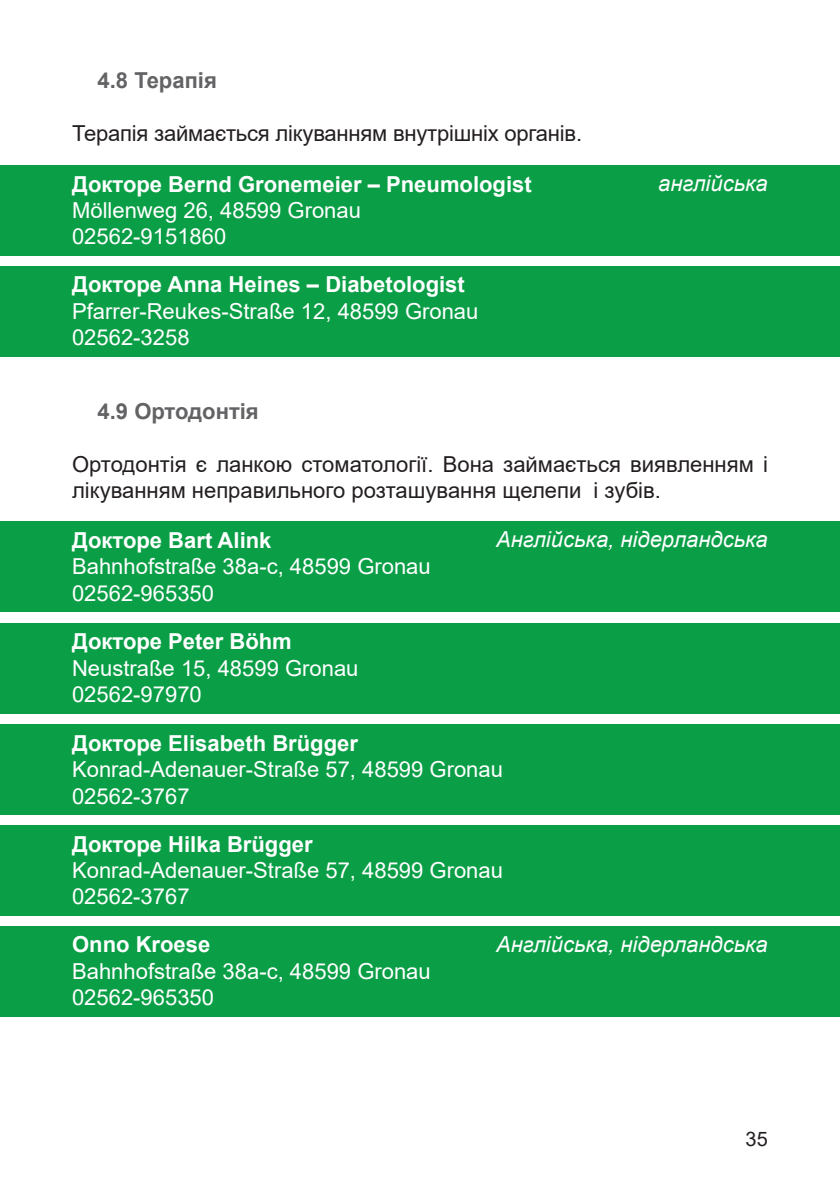
<style>
.page{position:relative;width:840px;height:1191px;background:#fff}
.page>*{position:absolute;margin:0;border:0;box-sizing:border-box;transform-origin:0 0}
.Fließtext_11_pt{font:22px "Arial";color:#fff}
.Fließtext_11_pt-2{font:700 22px "Arial";color:#fff}
.Fließtext_11_pt-3{font:22px/26.4px "Arial";color:#231f20}
.Fließtext_11_pt-4{font:italic 22px "Arial";color:#fff}
.Überschrift_grau{font:22px "Arial";letter-spacing:-.01em;color:#231f20}
.Unterüberschrift_gra{font:700 22px "Arial";color:#636366}
.t1{font:20px "Arial";color:#231f20}
</style>
<div class="page">
<div style="left:0;top:165px;width:839px;height:91px;background:#0a9f46"></div>
<div style="left:0;top:521px;width:839px;height:91px;background:#0a9f46"></div>
<div style="left:0;top:623px;width:839px;height:90px;background:#0a9f46"></div>
<div style="left:0;top:724px;width:839px;height:91px;background:#0a9f46"></div>
<div style="left:0;top:825px;width:839px;height:91px;background:#0a9f46"></div>
<div style="left:0;top:926px;width:839px;height:90px;background:#0a9f46"></div>
<div style="left:0;top:266px;width:839px;height:91px;background:#0a9f46"></div>
<p class="Unterüberschrift_gra" style="left:98px;top:65px;width:121px">4.8 Терапія</p>
<p class="Überschrift_grau" style="left:72px;top:118px;width:511px">Терапія займається лікуванням внутрішніх органів.</p>
<p class="Fließtext_11_pt-2" style="left:72px;top:168px;width:461px">Докторе Bernd Gronemeier – Pneumologist</p>
<p class="Fließtext_11_pt-4" style="left:657px;top:169px;width:111px">англійська</p>
<p class="Fließtext_11_pt" style="left:72px;top:195px;width:290px">Möllenweg 26, 48599 Gronau</p>
<p class="Fließtext_11_pt" style="left:72px;top:221px;width:156px">02562-9151860</p>
<p class="Fließtext_11_pt-2" style="left:72px;top:269px;width:394px">Докторе Anna Heines – Diabetologist</p>
<p class="Fließtext_11_pt" style="left:72px;top:296px;width:407px">Pfarrer-Reukes-Straße 12, 48599 Gronau</p>
<p class="Fließtext_11_pt" style="left:72px;top:322px;width:119px">02562-3258</p>
<p class="Unterüberschrift_gra" style="left:98px;top:396px;width:163px">4.9 Ортодонтія</p>
<p class="Fließtext_11_pt-3" style="left:72px;top:451px;width:697px">Ортодонтія є ланкою стоматології. Вона займається виявленням і лікуванням неправильного розташування щелепи і зубів.</p>
<p class="Fließtext_11_pt-2" style="left:72px;top:524px;width:201px">Докторе Bart Alink</p>
<p class="Fließtext_11_pt-4" style="left:495px;top:525px;width:273px">Англійська, нідерландська</p>
<p class="Fließtext_11_pt" style="left:72px;top:551px;width:360px">Bahnhofstraße 38a-c, 48599 Gronau</p>
<p class="Fließtext_11_pt" style="left:72px;top:577px;width:143px">02562-965350</p>
<p class="Fließtext_11_pt-2" style="left:72px;top:626px;width:221px">Докторе Peter Böhm</p>
<p class="Fließtext_11_pt" style="left:72px;top:653px;width:288px">Neustraße 15, 48599 Gronau</p>
<p class="Fließtext_11_pt" style="left:72px;top:679px;width:131px">02562-97970</p>
<p class="Fließtext_11_pt-2" style="left:72px;top:727px;width:287px">Докторе Elisabeth Brügger</p>
<p class="Fließtext_11_pt" style="left:72px;top:754px;width:432px">Konrad-Adenauer-Straße 57, 48599 Gronau</p>
<p class="Fließtext_11_pt" style="left:72px;top:780px;width:119px">02562-3767</p>
<p class="Fließtext_11_pt-2" style="left:72px;top:828px;width:242px">Докторе Hilka Brügger</p>
<p class="Fließtext_11_pt" style="left:72px;top:855px;width:432px">Konrad-Adenauer-Straße 57, 48599 Gronau</p>
<p class="Fließtext_11_pt" style="left:72px;top:881px;width:119px">02562-3767</p>
<p class="Fließtext_11_pt-2" style="left:72px;top:929px;width:140px">Onno Kroese</p>
<p class="Fließtext_11_pt-4" style="left:495px;top:930px;width:273px">Англійська, нідерландська</p>
<p class="Fließtext_11_pt" style="left:72px;top:956px;width:360px">Bahnhofstraße 38a-c, 48599 Gronau</p>
<p class="Fließtext_11_pt" style="left:72px;top:982px;width:143px">02562-965350</p>
<p class="t1" style="left:745px;top:1125px;width:24px">35</p>
</div>
